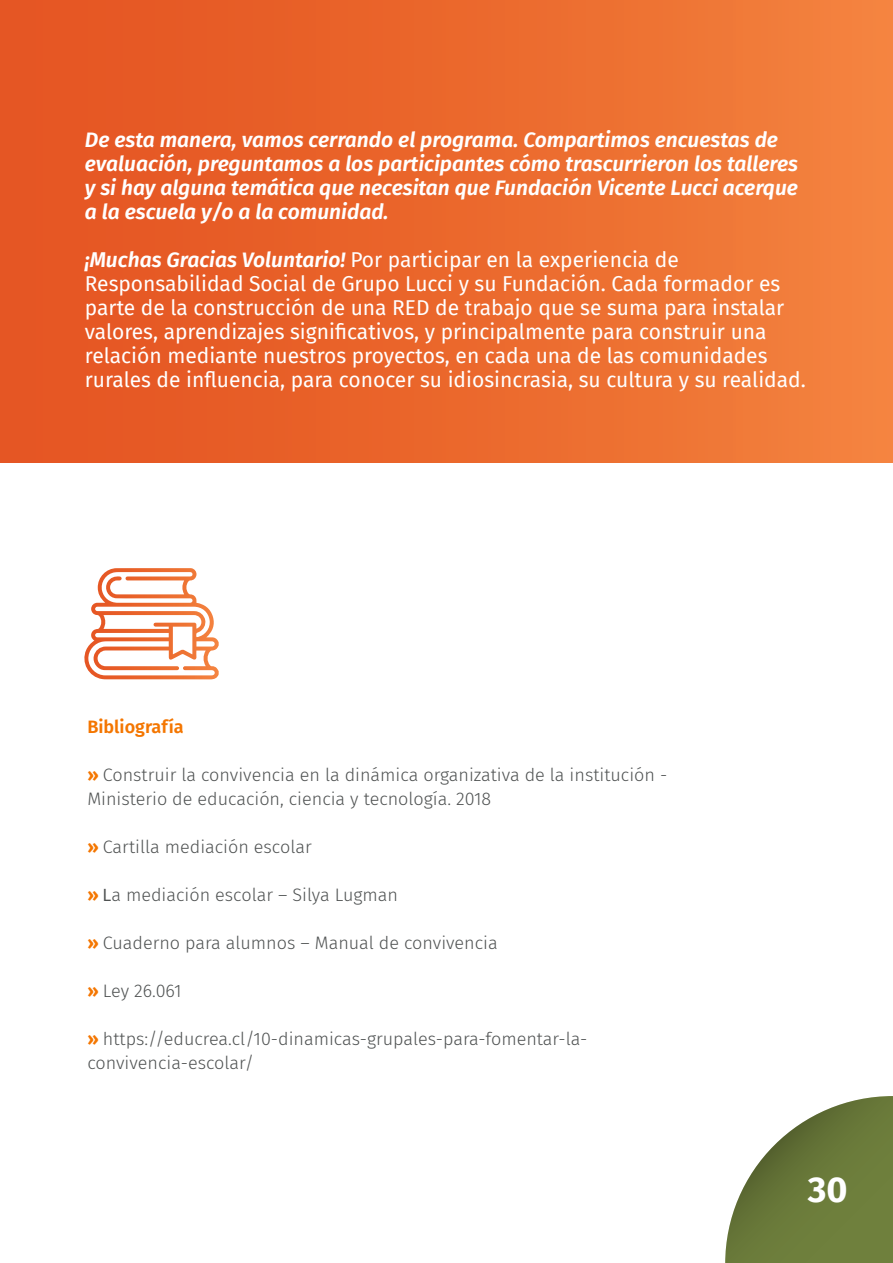
<style>
.page{position:relative;width:893px;height:1263px;background:#fff}
.page>*{position:absolute;margin:0;border:0;box-sizing:border-box;transform-origin:0 0}
.t1{font:700 36px "Fira Sans";color:#fff}
.t2{font:21px/24px "Fira Sans";color:#fff}
.t3{font:italic 600 21px/24px "Fira Sans";color:#fff}
.t4{font:300 18px/24px "Fira Sans";color:#4f5252}
.t5{font:600 18px "Fira Sans";color:#f47600}
.s1{font-weight:600;font-style:italic}
.s2{font-weight:700;color:#f47600}
.s3{font-family:"Myriad Pro";font-weight:400}
</style>
<div class="page">
<div style="left:0;top:0;width:893px;height:463px;background:linear-gradient(to right,#e3511f,#f3813d)"></div>
<svg style="left:725px;top:1096px;width:168px;height:167px"></svg>
<svg style="left:84px;top:568px;width:135px;height:111px"></svg>
<p class="t3" style="left:85px;top:127px;width:715px">De esta manera, vamos cerrando el programa. Compartimos encuestas de evaluación, preguntamos a los participantes cómo trascurrieron los talleres y si hay alguna temática que necesitan que Fundación Vicente Lucci acerque a la escuela y/o a la comunidad.</p>
<p class="t2" style="left:85px;top:248px;width:722px"><span class="s1">¡Muchas Gracias Voluntario!</span> Por participar en la experiencia de Responsabilidad Social de Grupo Lucci y su Fundación. Cada formador es parte de la construcción de una RED de trabajo que se suma para instalar valores, aprendizajes significativos, y principalmente para construir una relación mediante nuestros proyectos, en cada una de las comunidades rurales de influencia, para conocer su idiosincrasia, su cultura y su realidad.</p>
<p class="t5" style="left:87px;top:712px;width:98px">Bibliografía</p>
<p class="t4" style="left:87px;top:763px;width:581px"><span class="s2">»</span> Construir la convivencia en la dinámica organizativa de la institución -<br>Ministerio de educación, ciencia y tecnología. 2018</p>
<p class="t4" style="left:87px;top:835px;width:226px"><span class="s2">»</span> Cartilla mediación escolar</p>
<p class="t4" style="left:87px;top:883px;width:312px"><span class="s2">»</span> <span class="s3">L</span>a mediación escolar – Silya Lugman</p>
<p class="t4" style="left:87px;top:931px;width:412px"><span class="s2">»</span> Cuaderno para alumnos – Manual de convivencia</p>
<p class="t4" style="left:87px;top:979px;width:96px"><span class="s2">»</span> Ley 26.061</p>
<p class="t4" style="left:87px;top:1027px;width:502px"><span class="s2">»</span> https://educrea.cl/10-dinamicas-grupales-para-fomentar-la&shy;convivencia-escolar/</p>
<h1 class="t1" style="left:808px;top:1159px;width:41px">30</h1>
</div>
